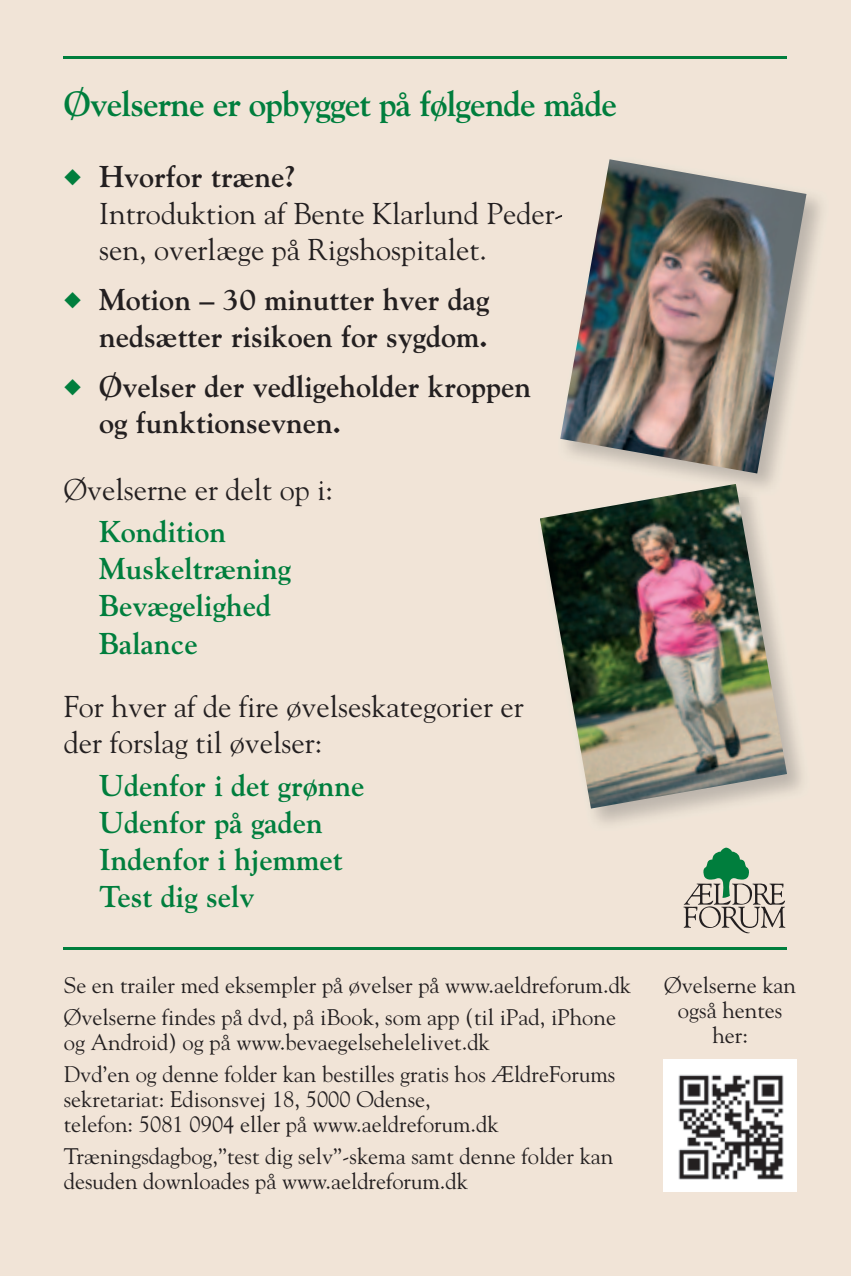
<style>
.page{position:relative;width:851px;height:1276px;background:#fff}
.page>*{position:absolute;margin:0;border:0;box-sizing:border-box;transform-origin:0 0}
.t1{font:700 35px "Goudy";letter-spacing:-.025em;color:#007e3d}
.t2{font:30px/36.2px "Goudy";color:#231f20}
.t3{font:700 30px/36.2px "Goudy";color:#231f20;text-align:right}
.t4{font:700 30px/37.2px "Goudy";color:#007e3d}
.t5{font:22.5px/25px "Goudy";color:#231f20}
.s1{color:#007e3d}
.s2{font-weight:700}
</style>
<div class="page">
<div style="left:0;top:0;width:850px;height:1276px;background:#f1e4d7"></div>
<hr style="left:64px;top:57px;width:723px;height:2px;background:#007e3d">
<hr style="left:64px;top:947px;width:723px;height:2px;background:#007e3d">
<svg style="left:683px;top:847px;width:102px;height:86px"></svg>
<img style="left:560px;top:159px;width:246px;height:314px">
<img style="left:590px;top:685px;width:212px;height:139px">
<img style="left:540px;top:484px;width:246px;height:324px">
<img style="left:663px;top:1059px;width:133px;height:132px">
<h1 class="t1" style="left:64px;top:82px;width:554px">Øvelserne er opbygget på følgende måde</h1>
<h2 class="t2" style="left:99px;top:158px;width:466px;text-indent:-35px"><span class="s1">◆</span> <span class="s2">Hvorfor træne?<br></span>Introduktion af Bente Klarlund Peder&shy;sen, overlæge på Rigshospitalet.</h2>
<h2 class="t3" style="left:64px;top:281px;width:427px"><span class="s1">◆</span> Motion – 30 minutter hver dag nedsætter risikoen for sygdom.</h2>
<h2 class="t3" style="left:99px;top:368px;width:433px;text-align:left;text-indent:-35px"><span class="s1">◆</span> Øvelser der vedligeholder kroppen og funktionsevnen.</h2>
<h2 class="t2" style="left:64px;top:470px;width:271px">Øvelserne er delt op i:</h2>
<h2 class="t4" style="left:99px;top:512px;width:193px">Kondition<br>Muskeltræning<br>Bevægelighed<br>Balance</h2>
<h2 class="t2" style="left:64px;top:687px;width:461px">For hver af de fire øvelseskategorier er der forslag til øvelser:</h2>
<h2 class="t4" style="left:99px;top:766px;width:266px">Udenfor i det grønne<br>Udenfor på gaden<br>Indenfor i hjemmet<br>Test dig selv</h2>
<p class="t5" style="left:64px;top:968px;width:568px;line-height:32px">Se en trailer med eksempler på øvelser på www.aeldreforum.dk<br>Øvelserne findes på dvd, på iBook, som app (til iPad, iPhone</p>
<p class="t5" style="left:64px;top:1025px;width:553px;line-height:32px">og Android) og på www.bevaegelsehelelivet.dk<br>Dvd’en og denne folder kan bestilles gratis hos Ældre Forums</p>
<p class="t5" style="left:64px;top:1086px;width:436px">sekretariat: Edisonsvej 18, 5000 Odense, telefon: 5081 0904 eller på www.aeldreforum.dk</p>
<p class="t5" style="left:64px;top:1143px;width:551px">Træningsdagbog,”test dig selv”-skema samt denne folder kan desuden downloades på www.aeldreforum.dk</p>
<p class="t5" style="left:664px;top:972px;width:133px;text-align:center">Øvelserne kan også hentes her:</p>
</div>
